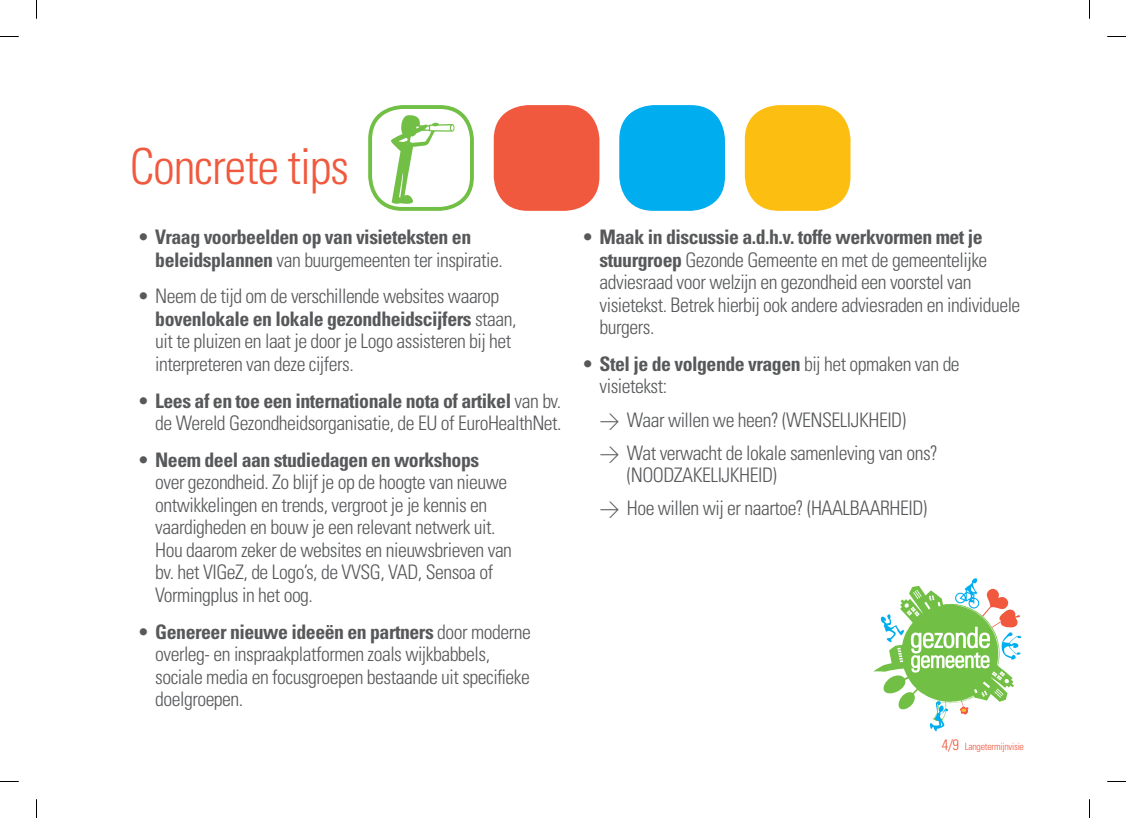
<style>
.page{position:relative;width:1126px;height:818px;background:#fff}
.page>*{position:absolute;margin:0;border:0;box-sizing:border-box;transform-origin:0 0}
.t1{font:300 condensed 49.5px "Univers LT";letter-spacing:-.025em;color:#f0593e}
.t2{font:300 condensed 20px/22.5px "Univers LT";letter-spacing:-.025em;color:#57585a}
.t3{font:700 condensed 20px/22.5px "Univers LT";letter-spacing:-.025em;color:#57585a}
.t4{font:300 condensed 10px "Univers LT";letter-spacing:-.025em;color:#f0593e}
.s1{font-weight:300}
.s2{font-weight:700}
.s3{font-family:"DIN";font-stretch:normal}
.s4{font-size:15px}
</style>
<div class="page">
<svg style="left:873px;top:578px;width:149px;height:153px"></svg>
<div style="left:744px;top:105px;width:106px;height:106px;background:#fdbe12;border-radius:34px"></div>
<div style="left:619px;top:105px;width:106px;height:106px;background:#00aeef;border-radius:34px"></div>
<div style="left:493px;top:105px;width:106px;height:106px;background:#f0593e;border-radius:34px"></div>
<svg style="left:368px;top:105px;width:106px;height:106px"></svg>
<svg style="left:0;top:36px;width:19px;height:1px"></svg>
<svg style="left:1107px;top:36px;width:18px;height:1px"></svg>
<svg style="left:36px;top:0;width:1px;height:19px"></svg>
<svg style="left:36px;top:799px;width:1px;height:18px"></svg>
<svg style="left:1089px;top:0;width:1px;height:19px"></svg>
<svg style="left:1089px;top:799px;width:1px;height:18px"></svg>
<h1 class="t1" style="left:130px;top:137px;width:221px">Concrete tips</h1>
<p class="t3" style="left:155px;top:225px;width:349px;text-indent:-18px"><span class="s1">•</span> Vraag voorbeelden op van visieteksten en beleidsplannen <span class="s1">van buurgemeenten ter inspiratie.</span></p>
<p class="t2" style="left:155px;top:285px;width:363px;text-indent:-18px">• Neem de tijd om de verschillende websites waarop <span class="s2">bovenlokale en lokale gezondheidscijfers</span> staan, uit te pluizen en laat je door je Logo assisteren bij het interpreteren van deze cijfers.</p>
<p class="t2" style="left:137px;top:389px;width:425px;text-align:right">• <span class="s2">Lees af en toe een internationale nota of artikel</span> van bv. de Wereld Gezondheidsorganisatie, de EU of EuroHealthNet.</p>
<p class="t2" style="left:155px;top:448px;width:358px;text-indent:-18px">• <span class="s2">Neem deel aan studiedagen en workshops </span>over gezondheid. Zo blijf je op de hoogte van nieuwe ontwikkelingen en trends, vergroot je je kennis en vaardigheden en bouw je een relevant netwerk uit.<br>Hou daarom zeker de websites en nieuwsbrieven van bv. het VIGeZ, de Logo’s, de VVSG, VAD, Sensoa of Vormingplus in het oog.</p>
<p class="t2" style="left:155px;top:620px;width:377px;text-indent:-18px">• <span class="s2">Genereer nieuwe ideeën en partners</span> door moderne overleg- en inspraakplatformen zoals wijkbabbels, sociale media en focusgroepen bestaande uit specifieke doelgroepen.</p>
<p class="t2" style="left:599px;top:225px;width:422px;text-indent:-18px">• <span class="s2">Maak in discussie a.d.h.v. toffe werkvormen met je stuurgroep</span> Gezonde Gemeente en met de gemeentelijke adviesraad voor welzijn en gezondheid een voorstel van visietekst. Betrek hierbij ook andere adviesraden en individuele burgers.</p>
<p class="t2" style="left:599px;top:352px;width:362px;text-indent:-18px">• <span class="s2">Stel je de volgende vragen</span> bij het opmaken van de visietekst:</p>
<p class="t2" style="left:599px;top:402px;width:340px;line-height:33.1px"><span class="s3">&gt;</span> Waar willen we heen? (WENSELIJKHEID)<br><span class="s3">&gt;</span> Wat verwacht de lokale samenleving van ons?</p>
<p class="t2" style="left:599px;top:458px;width:329px;line-height:33.1px;text-indent:27px">(NOODZAKELIJKHEID)<br><span class="s3">&gt;</span> Hoe willen wij er naartoe? (HAALBAARHEID)</p>
<p class="t4" style="left:941px;top:740px;width:84px"><span class="s4">4/9</span> Langetermijnvisie</p>
</div>
